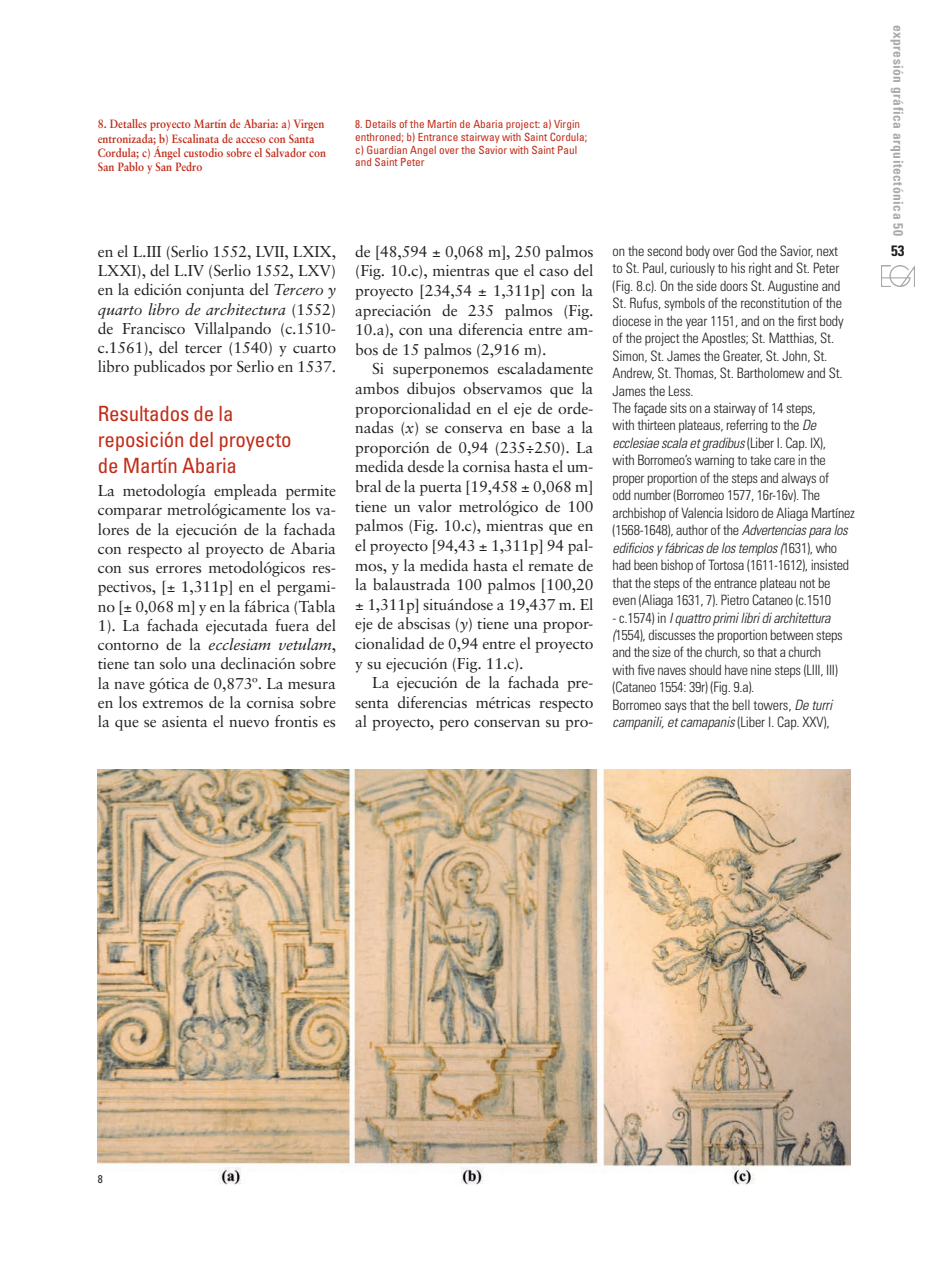
<style>
.page{position:relative;width:936px;height:1276px;background:#fff}
.page>*{position:absolute;margin:0;border:0;box-sizing:border-box;transform-origin:0 0}
.TITULAR_1_CAST{font:condensed 21px/25.7px "Univers";letter-spacing:-.01em;color:#c02d19}
.t1{font:15.75px/19.6px "Sabon";letter-spacing:-.01em;color:#231f20;text-align:justify}
.t2{font:700 condensed 15px "Univers";color:#231f20}
.t3{font:300 condensed 14.25px/17.4px "Univers";letter-spacing:-.02em;color:#231f20}
.t4{font:700 condensed 13.5px "Univers";letter-spacing:.035em;color:#a8a9ad}
.Normal__Web{font:700 12px/14.2px "Sabon";color:#c02d19;scale:.9 1}
.t5{font:condensed 11.25px/12.8px "Univers";color:#c02d19}
.PIES_DE_FOTO_INGLES{font:condensed 11.25px "Univers";color:#231f20}
.s1{font-style:italic}
.s2{color:#252525}
</style>
<div class="page">
<img style="left:881px;top:265px;width:33px;height:21px">
<img style="left:98px;top:770px;width:752px;height:415px">
<p class="Normal__Web" style="left:98px;top:117px;width:255px">8. Detalles proyecto Martín de Abaria: a) Virgen entronizada; b) Escalinata de acceso con Santa Cordula; c) Ángel custodio sobre el Salvador con San Pablo y San Pedro</p>
<p class="t5" style="left:355px;top:118px;width:233px">8. Details of the Martín de Abaria project: a) Virgin enthroned; b) Entrance stairway with Saint Cordula; c) Guardian Angel over the Savior with Saint Paul and Saint Peter</p>
<p class="t1" style="left:98px;top:241px;width:240px;line-height:19.2px">en el L.III (Serlio 1552, LVII, LXIX, LXXI), del L.IV (Serlio 1552, LXV) en la edición conjunta del <span class="s1">Tercero y quarto libro de architectura</span> (1552) de Francisco Villalpando (c.1510- c.1561), del tercer (1540) y cuarto libro publicados por Serlio en 1537.</p>
<p class="TITULAR_1_CAST" style="left:98px;top:401px;width:195px">Resultados de la reposición del proyecto de Martín Abaria</p>
<p class="t1" style="left:98px;top:481px;width:240px;line-height:19.2px">La metodología empleada permite comparar metrológicamente los va&shy;lores de la ejecución de la fachada con respecto al proyecto de Abaria con sus errores metodológicos res&shy;pectivos, [± 1,311p] en el pergami&shy;no [± 0,068 m] y en la fábrica (Tabla 1). La fachada ejecutada fuera del contorno de la <span class="s1">ecclesiam vetulam</span>, tiene tan solo una declinación sobre la nave gótica de 0,873º. La mesura en los extremos de la cornisa sobre la que se asienta el nuevo frontis es</p>
<p class="t1" style="left:355px;top:241px;width:240px">de [48,594 ± 0,068 m], 250 palmos (Fig. 10.c), mientras que el caso del proyecto [234,54 ± 1,311p] con la apreciación de 235 palmos (Fig.<br>10.a), con una diferencia entre am&shy;bos de 15 palmos (2,916 m).</p>
<p class="t1" style="left:355px;top:359px;width:240px;text-indent:17px">Si superponemos escaladamente ambos dibujos observamos que la proporcionalidad en el eje de orde&shy;nadas (<span class="s1">x</span>) se conserva en base a la proporción de 0,94 (235÷250). La medida desde la cornisa hasta el um&shy;bral de la puerta [19,458 ± 0,068 m] tiene un valor metrológico de 100 palmos (Fig. 10.c), mientras que en el proyecto [94,43 ± 1,311p] 94 pal&shy;mos, y la medida hasta el remate de la balaustrada 100 palmos [100,20 ± 1,311p] situándose a 19,437 m. El eje de abscisas (<span class="s1">y</span>) tiene una propor&shy;cionalidad de 0,94 entre el proyecto y su ejecución (Fig. 11.c).</p>
<p class="t1" style="left:355px;top:673px;width:240px;text-indent:17px">La ejecución de la fachada pre&shy;senta diferencias métricas respecto al proyecto, pero conservan su pro-</p>
<p class="t3" style="left:612px;top:242px;width:232px">on the second body over God the Savior, next to St. Paul, curiously to his right and St. Peter (Fig. 8.c). On the side doors St. Augustine and St. Rufus, symbols of the reconstitution of the diocese in the year 1151, and on the first body of the project the Apostles; St. Matthias, St.<br>Simon, St. James the Greater, St. John, St.<br>Andrew, St. Thomas, St. Bartholomew and St.<br>James the Less.</p>
<p class="t3" style="left:612px;top:399px;width:244px">The façade sits on a stairway of 14 steps,<br>with thirteen plateaus, referring to the <span class="s1">De ecclesiae scala et gradibus</span> (Liber I. Cap. IX),<br>with Borromeo’s warning to <span class="s2">take care in the proper proportion of the steps and always of<br>odd number</span> (Borromeo 1577, 16r-16v). The archbishop of Valencia Isidoro de Aliaga Martínez (1568-1648), author of the <span class="s1">Advertencias para los edificios y fábricas de los templos (</span>1631), who had been bishop of Tortosa (1611-1612), insisted that the steps of the entrance plateau not be even (Aliaga 1631, 7). Pietro Cataneo (c.1510</p>
<p class="t3" style="left:612px;top:609px;width:232px">- c.1574) in <span class="s1">I quattro primi libri di architettura (</span>1554), discusses the proportion between steps and the size of the church, so that <span class="s2">a church with five naves should have nine steps (LIII, III) (Cataneo 1554: 39r)</span> (Fig. 9.a).</p>
<p class="t3" style="left:612px;top:696px;width:221px">Borromeo says that the bell towers, <span class="s1">De turri campanili, et camapanis</span> (Liber I. Cap. XXV),</p>
<p class="t4" style="left:906px;top:25px;width:213px;rotate:90deg">expresión gráfica arquitectónica 50</p>
<p class="t2" style="left:891px;top:242px;width:15px">53</p>
<p class="PIES_DE_FOTO_INGLES" style="left:98px;top:1171px;width:6px">8</p>
</div>
